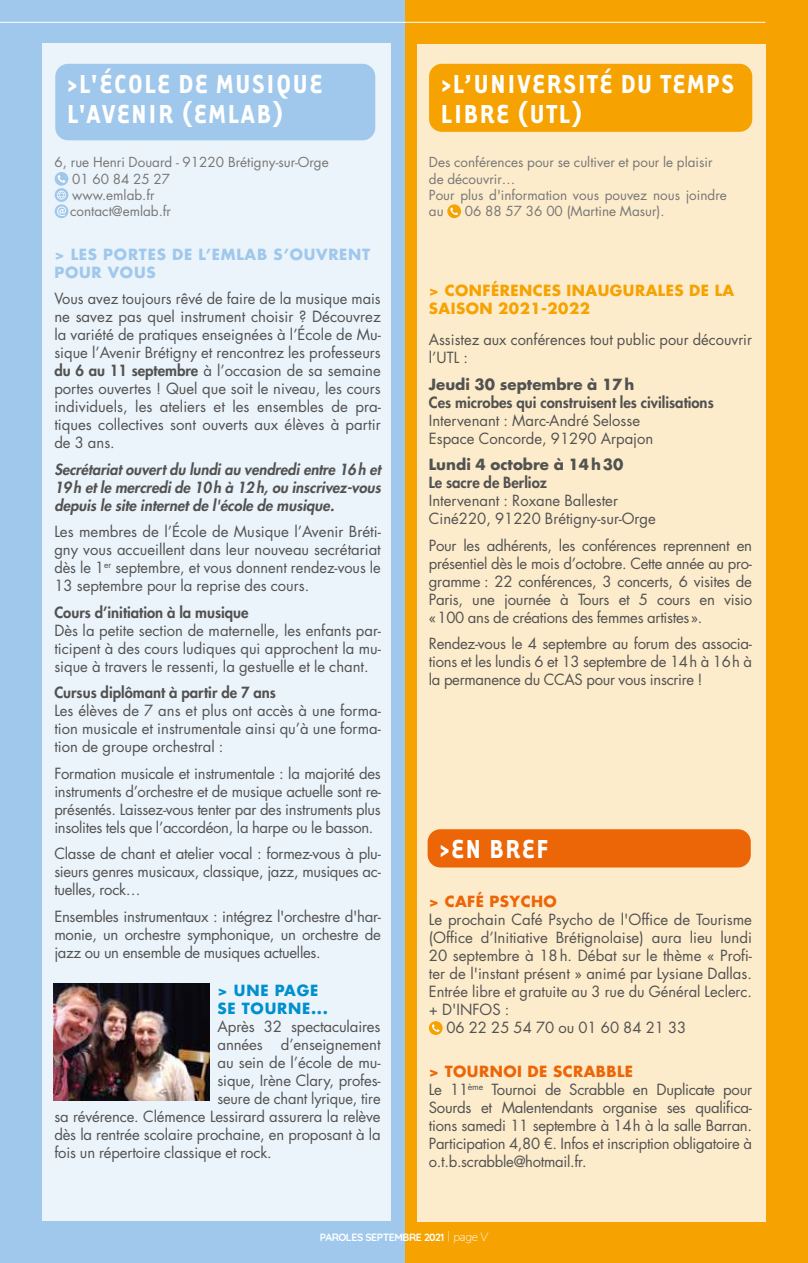
<style>
.page{position:relative;width:808px;height:1263px;background:#fff}
.page>*{position:absolute;margin:0;border:0;box-sizing:border-box;transform-origin:0 0}
.t1{font:700 30px/30px "Tarzana Nar OT";letter-spacing:.06em;color:#fff}
.t2{font:15px/18px "Futura Std";letter-spacing:-.01em;color:#525251;text-align:justify}
.t3{font:italic 800 15px/18px "Futura Std";color:#525251;text-align:justify}
.t4{font:800 15px "Futura Std";color:#525251}
.t5{font:700 15px/18px "Futura Std";letter-spacing:.03em;color:#f6a200}
.t6{font:700 15px "Futura Std";color:#525251}
.t7{font:700 15px/18px "Futura Std";letter-spacing:.05em;color:#a0c8ec}
.t8{font:700 15px/18px "Futura Std";letter-spacing:.05em;color:#0090ce}
.t9{font:700 15px "Futura Std";letter-spacing:.03em;color:#ec6608}
.t10{font:13.5px/16.2px "Futura Std";color:#777776}
.t11{font:700 10.5px "Quicksand";letter-spacing:-.04em;color:#fff}
.s1{font-weight:800}
.s2{font-weight:700;color:#ec6608}
.s3{font-family:"Alexina";font-weight:400;font-size:13.5px}
.s4{font-family:"Nunito";font-weight:200;font-style:italic;font-size:12px}
</style>
<div class="page">
<div style="left:404px;top:0;width:404px;height:1263px;background:#f6a200"></div>
<div style="left:417px;top:44px;width:348px;height:1177px;background:#fdeccc"></div>
<div style="left:429px;top:64px;width:323px;height:68px;background:#f6a200;border-radius:13px"></div>
<div style="left:447px;top:204px;width:14px;height:14px;background:#f6a200;border-radius:50%"></div>
<svg style="left:450px;top:207px;width:8px;height:8px"></svg>
<div style="left:0;top:0;width:404px;height:1263px;background:#a0c8ec"></div>
<div style="left:42px;top:43px;width:349px;height:1178px;background:#ecf4fb"></div>
<div style="left:55px;top:172px;width:13px;height:14px;background:#a0c8ec;border-radius:50%"></div>
<svg style="left:58px;top:175px;width:7px;height:8px"></svg>
<svg style="left:55px;top:188px;width:13px;height:14px"></svg>
<svg style="left:57px;top:191px;width:9px;height:8px"></svg>
<svg style="left:55px;top:204px;width:13px;height:14px"></svg>
<svg style="left:57px;top:207px;width:9px;height:9px"></svg>
<div style="left:55px;top:64px;width:320px;height:76px;background:#a0c8ec;border-radius:13px"></div>
<img style="left:54px;top:984px;width:155px;height:116px">
<div style="left:428px;top:829px;width:323px;height:38px;background:#ec6608;border-radius:13px"></div>
<div style="left:429px;top:1021px;width:14px;height:14px;background:#f6a200;border-radius:50%"></div>
<svg style="left:432px;top:1024px;width:8px;height:8px"></svg>
<hr style="left:0;top:22px;width:765px;height:1px;background:#fff">
<h1 class="t1" style="left:67px;top:67px;width:257px">&gt;L'ÉCOLE DE MUSIQUE<br>L'AVENIR (EMLAB)</h1>
<p class="t10" style="left:70px;top:154px;width:260px;text-indent:-15px">6, rue Henri Douard - 91220 Brétigny-sur-Orge<br>01 60 84 25 27<br>www.emlab.fr<br>contact@emlab.fr</p>
<p class="t7" style="left:54px;top:245px;width:317px">&gt; LES PORTES DE L’EMLAB S’OUVRENT<br>POUR VOUS</p>
<p class="t2" style="left:54px;top:290px;width:328px">Vous avez toujours rêvé de faire de la musique mais ne savez pas quel instrument choisir ? Découvrez la variété de pratiques enseignées à l’École de Mu&shy;sique l’Avenir Brétigny et rencontrez les professeurs <span class="s1">du 6 au 11 septembre</span> à l’occasion de sa semaine portes ouvertes ! Quel que soit le niveau, les cours individuels, les ateliers et les ensembles de pra&shy;tiques collectives sont ouverts aux élèves à partir de 3 ans.</p>
<p class="t3" style="left:54px;top:461px;width:328px">Secrétariat ouvert du lundi au vendredi entre 16h et 19h et le mercredi de 10h à 12h, ou inscrivez-vous depuis le site internet de l'école de musique.</p>
<p class="t2" style="left:54px;top:523px;width:328px">Les membres de l’École de Musique l’Avenir Bréti&shy;gny vous accueillent dans leur nouveau secrétariat dès le 1<sup>er</sup> septembre, et vous donnent rendez-vous le 13 septembre pour la reprise des cours.</p>
<p class="t4" style="left:54px;top:603px;width:196px">Cours d’initiation à la musique</p>
<p class="t2" style="left:54px;top:621px;width:328px">Dès la petite section de maternelle, les enfants par&shy;ticipent à des cours ludiques qui approchent la mu&shy;sique à travers le ressenti, la gestuelle et le chant.</p>
<p class="t4" style="left:54px;top:683px;width:223px">Cursus diplômant à partir de 7 ans</p>
<p class="t2" style="left:54px;top:702px;width:328px">Les élèves de 7 ans et plus ont accès à une forma&shy;tion musicale et instrumentale ainsi qu’à une forma&shy;tion de groupe orchestral :</p>
<p class="t2" style="left:54px;top:764px;width:328px">Formation musicale et instrumentale : la majorité des instruments d’orchestre et de musique actuelle sont re&shy;présentés. Laissez-vous tenter par des instruments plus insolites tels que l’accordéon, la harpe ou le basson.</p>
<p class="t2" style="left:54px;top:845px;width:328px">Classe de chant et atelier vocal : formez-vous à plu&shy;sieurs genres musicaux, classique, jazz, musiques ac&shy;tuelles, rock…</p>
<p class="t2" style="left:54px;top:907px;width:328px">Ensembles instrumentaux : intégrez l'orchestre d'har&shy;monie, un orchestre symphonique, un orchestre de jazz ou un ensemble de musiques actuelles.</p>
<p class="t8" style="left:217px;top:981px;width:112px">&gt; UNE PAGE<br>SE TOURNE...</p>
<p class="t2" style="left:217px;top:1018px;width:165px">Après 32 spectaculaires</p>
<p class="t2" style="left:217px;top:1036px;width:165px">années d’enseignement</p>
<p class="t2" style="left:217px;top:1054px;width:165px">au sein de l’école de mu-</p>
<p class="t2" style="left:217px;top:1072px;width:165px">sique, Irène Clary, profes-</p>
<p class="t2" style="left:217px;top:1090px;width:165px">seure de chant lyrique, tire</p>
<p class="t2" style="left:54px;top:1108px;width:328px">sa révérence. Clémence Lessirard assurera la relève</p>
<p class="t2" style="left:54px;top:1126px;width:328px">dès la rentrée scolaire prochaine, en proposant à la</p>
<p class="t2" style="left:54px;top:1144px;width:219px">fois un répertoire classique et rock.</p>
<h1 class="t1" style="left:441px;top:67px;width:295px">&gt;L’UNIVERSITÉ DU TEMPS<br>LIBRE (UTL)</h1>
<p class="t10" style="left:429px;top:154px;width:299px">Des conférences pour se cultiver et pour le plaisir de découvrir…<br>Pour plus d'information vous pouvez nous joindre au</p>
<p class="t10" style="left:465px;top:203px;width:201px">06 88 57 36 00 (Martine Masur).</p>
<p class="t5" style="left:429px;top:281px;width:307px">&gt; CONFÉRENCES INAUGURALES DE LA<br>SAISON 2021-2022</p>
<p class="t2" style="left:429px;top:331px;width:325px">Assistez aux conférences tout public pour découvrir l’UTL :</p>
<p class="t6" style="left:429px;top:374px;width:207px">Jeudi 30 septembre à 17h</p>
<p class="t4" style="left:429px;top:392px;width:286px">Ces microbes qui construisent les civilisations</p>
<p class="t2" style="left:429px;top:411px;width:226px">Intervenant : Marc-André Selosse<br>Espace Concorde, 91290 Arpajon</p>
<p class="t6" style="left:429px;top:454px;width:196px">Lundi 4 octobre à 14h30</p>
<p class="t4" style="left:429px;top:473px;width:120px">Le sacre de Berlioz</p>
<p class="t2" style="left:429px;top:492px;width:228px">Intervenant : Roxane Ballester<br>Ciné220, 91220 Brétigny-sur-Orge</p>
<p class="t2" style="left:429px;top:536px;width:325px">Pour les adhérents, les conférences reprennent en présentiel dès le mois d’octobre. Cette année au pro&shy;gramme : 22 conférences, 3 concerts, 6 visites de Paris, une journée à Tours et 5 cours en visio «100 ans de créations des femmes artistes».</p>
<p class="t2" style="left:429px;top:635px;width:325px">Rendez-vous le 4 septembre au forum des associa&shy;tions et les lundis 6 et 13 septembre de 14h à 16h à la permanence du CCAS pour vous inscrire !</p>
<h1 class="t1" style="left:440px;top:832px;width:110px">&gt;EN BREF</h1>
<p class="t9" style="left:429px;top:891px;width:130px">&gt; CAFÉ PSYCHO</p>
<p class="t2" style="left:429px;top:910px;width:325px">Le prochain Café Psycho de l'Office de Tourisme</p>
<p class="t2" style="left:429px;top:928px;width:325px">(Office d’Initiative Brétignolaise) aura lieu lundi</p>
<p class="t2" style="left:429px;top:946px;width:325px">20 septembre à 18h. Débat sur le thème « Profi-</p>
<p class="t2" style="left:429px;top:964px;width:325px">ter de l'instant présent » animé par Lysiane Dallas.</p>
<p class="t2" style="left:429px;top:982px;width:325px">Entrée libre et gratuite au 3 rue du Général Leclerc.</p>
<p class="t2" style="left:429px;top:1000px;width:82px">+ D'INFOS :</p>
<p class="t2" style="left:446px;top:1018px;width:242px">06 22 25 54 70 ou 01 60 84 21 33</p>
<p class="t2" style="left:429px;top:1063px;width:325px;text-align:left"><span class="s2">&gt; TOURNOI DE SCRABBLE<br></span>Le 11<sup>ème</sup> Tournoi de Scrabble en Duplicate pour Sourds et Malentendants organise ses qualifica&shy;tions samedi 11 septembre à 14h à la salle Barran.<br>Participation 4,80 €. Infos et inscription obligatoire à o.t.b.scrabble@hotmail.fr.</p>
<p class="t11" style="left:320px;top:1229px;width:170px">PAROLES SEPTEMBRE 2021 <span class="s3">|</span> <span class="s4">page V</span></p>
</div>
